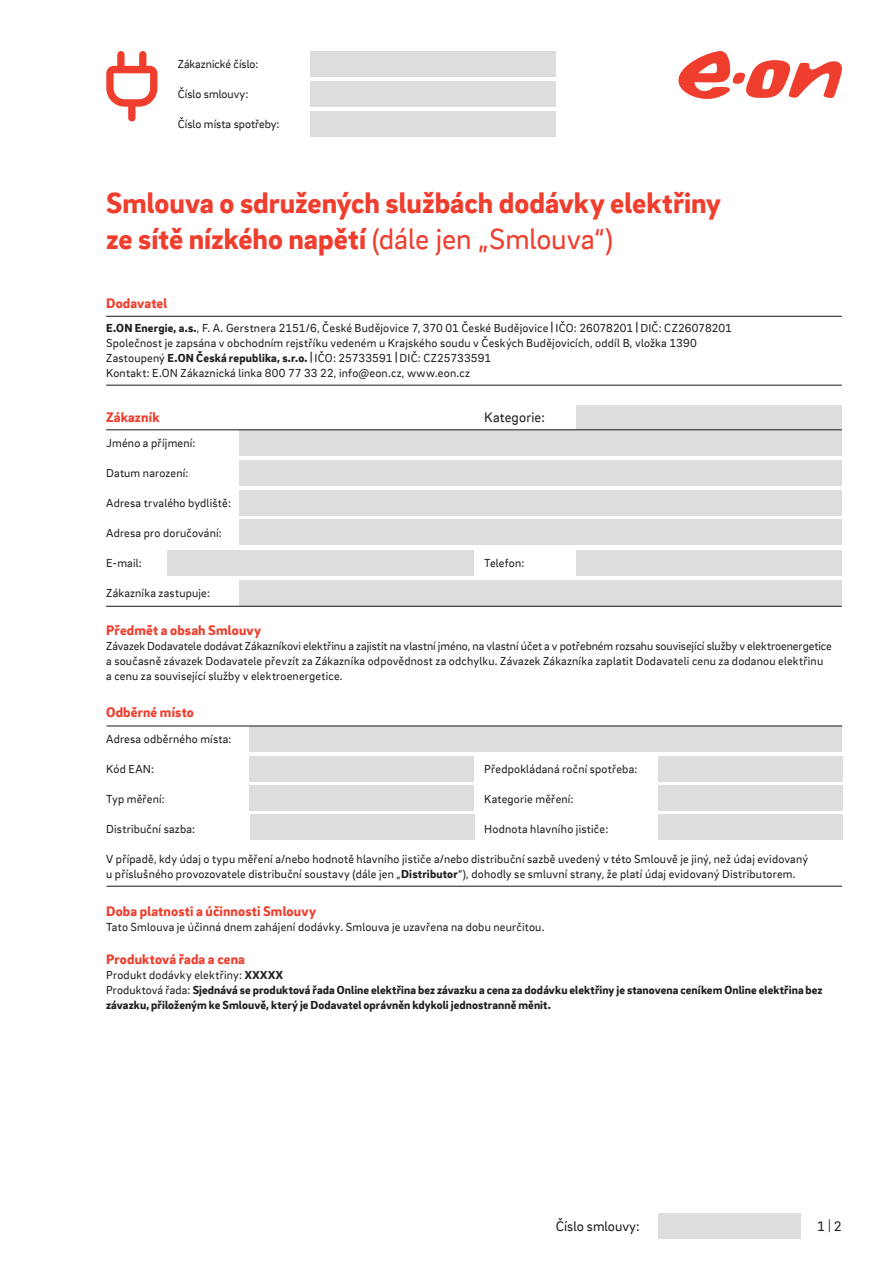
<style>
.page{position:relative;width:893px;height:1263px;background:#fff}
.page>*{position:absolute;margin:0;border:0;box-sizing:border-box;transform-origin:0 0}
.t1{font:900 30px/36px "EON Brix Sans";color:#ef3e2e}
.t2{font:900 14.25px "EON Brix Sans";letter-spacing:.01em;color:#ef3e2e}
.t3{font:14.25px "EON Brix Sans";color:#231f20}
.t4{font:12px/15px "EON Brix Sans";letter-spacing:.015em;color:#231f20}
.t5{font:900 12px/15px "EON Brix Sans";letter-spacing:.005em;color:#231f20}
.s1{font-weight:400}
.s2{font-weight:900}
</style>
<div class="page">
<svg style="left:678px;top:51px;width:164px;height:48px"></svg>
<hr style="left:106px;top:316px;width:736px;height:1px;background:#231f20">
<hr style="left:106px;top:385px;width:736px;height:1px;background:#231f20">
<div style="left:239px;top:430px;width:603px;height:26px;background:#dcdddf"></div>
<div style="left:239px;top:460px;width:603px;height:26px;background:#dcdddf"></div>
<div style="left:239px;top:490px;width:603px;height:25px;background:#dcdddf"></div>
<div style="left:167px;top:550px;width:307px;height:26px;background:#dcdddf"></div>
<div style="left:576px;top:550px;width:266px;height:26px;background:#dcdddf"></div>
<div style="left:239px;top:580px;width:603px;height:26px;background:#dcdddf"></div>
<hr style="left:106px;top:606px;width:736px;height:1px;background:#231f20">
<div style="left:576px;top:405px;width:266px;height:25px;background:#dcdddf"></div>
<hr style="left:106px;top:429px;width:736px;height:1px;background:#231f20">
<div style="left:239px;top:520px;width:603px;height:25px;background:#dcdddf"></div>
<svg style="left:106px;top:51px;width:51px;height:70px"></svg>
<div style="left:311px;top:81px;width:245px;height:25px;background:#dcdddf"></div>
<div style="left:311px;top:51px;width:245px;height:26px;background:#dcdddf"></div>
<div style="left:310px;top:112px;width:246px;height:25px;background:#dcdddf"></div>
<div style="left:658px;top:1213px;width:143px;height:25px;background:#dcdddf"></div>
<div style="left:250px;top:726px;width:592px;height:26px;background:#dcdddf"></div>
<hr style="left:107px;top:725px;width:735px;height:1px;background:#231f20">
<div style="left:249px;top:756px;width:225px;height:25px;background:#dcdddf"></div>
<div style="left:249px;top:785px;width:225px;height:26px;background:#dcdddf"></div>
<div style="left:250px;top:815px;width:224px;height:25px;background:#dcdddf"></div>
<hr style="left:106px;top:886px;width:736px;height:1px;background:#231f20">
<div style="left:658px;top:756px;width:184px;height:25px;background:#dcdddf"></div>
<div style="left:658px;top:785px;width:184px;height:26px;background:#dcdddf"></div>
<div style="left:658px;top:815px;width:184px;height:25px;background:#dcdddf"></div>
<p class="t4" style="left:178px;top:56px;width:82px">Zákaznické číslo:</p>
<p class="t4" style="left:178px;top:86px;width:72px">Číslo smlouvy:</p>
<p class="t4" style="left:178px;top:116px;width:103px">Číslo místa spotřeby:</p>
<h1 class="t1" style="left:106px;top:183px;width:616px">Smlouva o sdružených službách dodávky elektřiny ze sítě nízkého napětí <span class="s1">(dále jen „Smlouva“)</span></h1>
<p class="t2" style="left:106px;top:294px;width:62px">Dodavatel</p>
<p class="t4" style="left:106px;top:320px;width:627px"><span class="s2">E.ON Energie, a.s.</span>, F. A. Gerstnera 2151/6, České Budějovice 7, 370 01 České Budějovice <span class="s2">|</span> IČO: 26078201 <span class="s2">|</span> DIČ: CZ26078201<br>Společnost je zapsána v obchodním rejstříku vedeném u Krajského soudu v Českých Budějovicích, oddíl B, vložka 1390<br>Zastoupený <span class="s2">E.ON Česká republika, s.r.o. |</span> IČO: 25733591 <span class="s2">|</span> DIČ: CZ25733591<br>Kontakt: E.ON Zákaznická linka 800 77 33 22, info@eon.cz, www.eon.cz</p>
<p class="t2" style="left:106px;top:408px;width:55px">Zákazník</p>
<p class="t3" style="left:484px;top:408px;width:62px">Kategorie:</p>
<p class="t4" style="left:106px;top:435px;width:91px">Jméno a příjmení:</p>
<p class="t4" style="left:106px;top:465px;width:84px">Datum narození:</p>
<p class="t4" style="left:106px;top:495px;width:126px">Adresa trvalého bydliště:</p>
<p class="t4" style="left:106px;top:525px;width:117px">Adresa pro doručování:</p>
<p class="t4" style="left:106px;top:555px;width:37px">E-mail:</p>
<p class="t4" style="left:484px;top:555px;width:42px">Telefon:</p>
<p class="t4" style="left:106px;top:585px;width:105px">Zákazníka zastupuje:</p>
<p class="t2" style="left:106px;top:621px;width:157px">Předmět a obsah Smlouvy</p>
<p class="t4" style="left:106px;top:638px;width:727px">Závazek Dodavatele dodávat Zákazníkovi elektřinu a zajistit na vlastní jméno, na vlastní účet a v potřebném rozsahu související služby v elektroenergetice a současně závazek Dodavatele převzít za Zákazníka odpovědnost za odchylku. Závazek Zákazníka zaplatit Dodavateli cenu za dodanou elektřinu<br>a cenu za související služby v elektroenergetice.</p>
<p class="t2" style="left:106px;top:703px;width:89px">Odběrné místo</p>
<p class="t4" style="left:106px;top:731px;width:127px">Adresa odběrného místa:</p>
<p class="t4" style="left:106px;top:761px;width:50px">Kód EAN:</p>
<p class="t4" style="left:484px;top:761px;width:155px">Předpokládaná roční spotřeba:</p>
<p class="t4" style="left:106px;top:791px;width:60px">Typ měření:</p>
<p class="t4" style="left:484px;top:791px;width:91px">Kategorie měření:</p>
<p class="t4" style="left:106px;top:821px;width:90px">Distribuční sazba:</p>
<p class="t4" style="left:484px;top:821px;width:126px">Hodnota hlavního jističe:</p>
<p class="t4" style="left:106px;top:851px;width:703px">V případě, kdy údaj o typu měření a/nebo hodnotě hlavního jističe a/nebo distribuční sazbě uvedený v této Smlouvě je jiný, než údaj evidovaný u příslušného provozovatele distribuční soustavy (dále jen „<span class="s2">Distributor</span>“), dohodly se smluvní strany, že platí údaj evidovaný Distributorem.</p>
<p class="t2" style="left:106px;top:901px;width:211px">Doba platnosti a účinnosti Smlouvy</p>
<p class="t4" style="left:106px;top:918px;width:440px">Tato Smlouva je účinná dnem zahájení dodávky. Smlouva je uzavřena na dobu neurčitou.</p>
<p class="t2" style="left:106px;top:949px;width:140px">Produktová řada a cena</p>
<p class="t5" style="left:106px;top:966px;width:718px"><span class="s1">Produkt dodávky elektřiny:</span> XXXXX<br><span class="s1">Produktová řada:</span> Sjednává se produktová řada Online elektřina bez závazku a cena za dodávku elektřiny je stanovena ceníkem Online elektřina bez závazku, přiloženým ke Smlouvě, který je Dodavatel oprávněn kdykoli jednostranně měnit.</p>
<p class="t3" style="left:556px;top:1217px;width:85px">Číslo smlouvy:</p>
<p class="t3" style="left:817px;top:1217px;width:26px">1 | 2</p>
</div>
